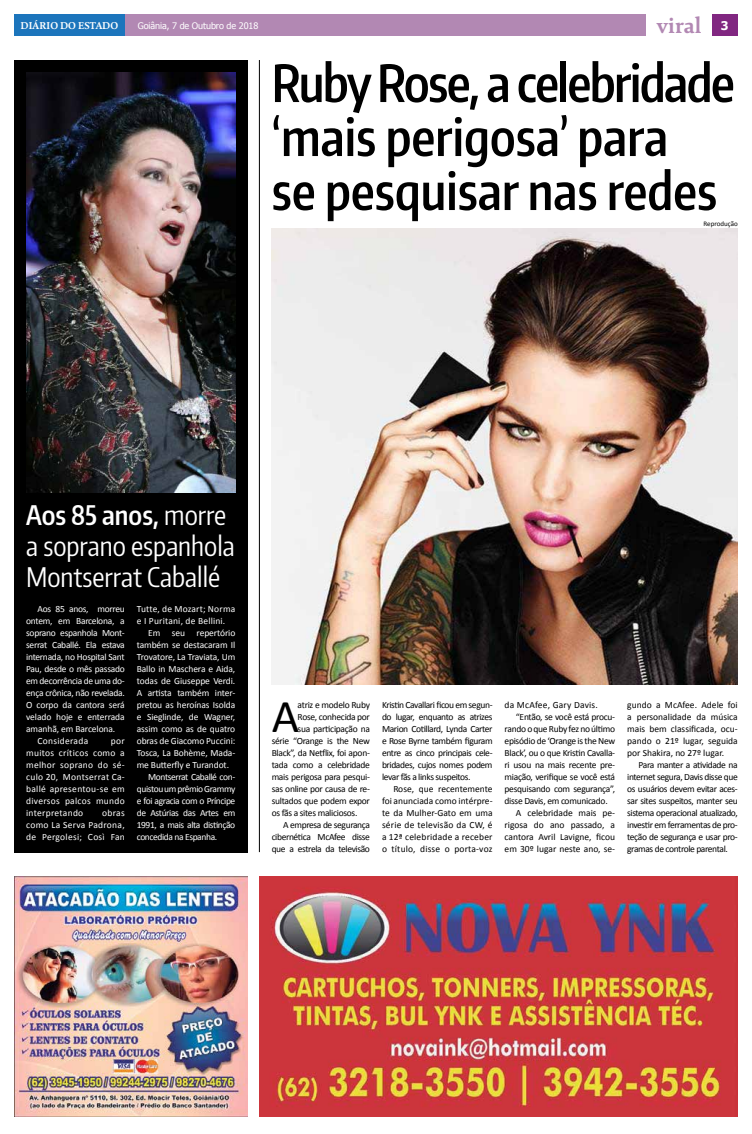
<style>
.page{position:relative;width:752px;height:1134px;background:#fff}
.page>*{position:absolute;margin:0;border:0;box-sizing:border-box;transform-origin:0 0}
.t1{font:600 50.6px/54px "Encode Sans Compressed";color:#000}
.t2{font:47.3px "Calibri";color:#000}
.t3{font:27px/31px "Encode Sans Compressed";color:#fff}
.t4{font:700 22px "Cala";color:#b288b3}
.t5{font:700 10px "Cala";color:#fff}
.t6{font:9.5px/12px "Calibri";letter-spacing:-.03em;color:#000;text-align:justify}
.t7{font:9.5px/12px "Calibri";letter-spacing:-.01em;color:#fff;text-align:justify}
.t8{font:9.5px "Calibri";letter-spacing:-.03em;color:#fff}
.t9{font:9.5px "Calibri";letter-spacing:-.04em;color:#fff}
.t10{font:9.5px "Calibri";color:#000}
.t11{font:9.5px/12px "Calibri";letter-spacing:.02em;color:#fff}
.t12{font:9.5px "Calibri";letter-spacing:.02em;color:#000}
.t13{font:9px "Tahoma";letter-spacing:-.01em;color:#fff}
.t14{font:7px "Calibri";color:#000}
.s1{font-weight:600}
</style>
<div class="page">
<div style="left:14px;top:60px;width:233px;height:792px;background:#000"></div>
<div style="left:14px;top:14px;width:111px;height:22px;background:#1c75bc"></div>
<div style="left:125px;top:14px;width:520px;height:22px;background:#b288b3"></div>
<div style="left:712px;top:14px;width:25px;height:22px;background:#812781"></div>
<img style="left:26px;top:72px;width:209px;height:420px">
<img style="left:259px;top:876px;width:478px;height:240px">
<img style="left:14px;top:876px;width:233px;height:240px">
<img style="left:271px;top:228px;width:466px;height:456px">
<hr style="left:259px;top:60px;width:1px;height:792px;background:#000">
<p class="t5" style="left:21px;top:19px;width:99px">DIÁRIO D O ESTAD O</p>
<p class="t13" style="left:138px;top:20px;width:122px">Goiânia, 7 de Outubro de 2018</p>
<h3 class="t4" style="left:656px;top:12px;width:73px">VIRAL <sup>3</sup></h3>
<h1 class="t1" style="left:271px;top:55px;width:464px">Ruby Rose, a celebridade ‘mais perigosa’ para<br>se pesquisar nas redes</h1>
<p class="t14" style="left:703px;top:219px;width:36px">Reprodução</p>
<h3 class="t3" style="left:26px;top:499px;width:210px"><span class="s1">Aos 85 anos,</span> morre a soprano espanhola<br>Montserrat Caballé</h3>
<p class="t8" style="left:38px;top:602px;width:89px">Aos 85 anos, morreu</p>
<p class="t8" style="left:26px;top:614px;width:100px">ontem, em Barcelona, a</p>
<p class="t8" style="left:26px;top:626px;width:100px">soprano espanhola Mont-</p>
<p class="t8" style="left:26px;top:638px;width:100px">serrat Caballé. Ela estava</p>
<p class="t8" style="left:26px;top:650px;width:100px">internada, no Hospital Sant</p>
<p class="t8" style="left:26px;top:662px;width:100px">Pau, desde o mês passado</p>
<p class="t8" style="left:26px;top:674px;width:100px">em decorrência de uma do-</p>
<p class="t8" style="left:26px;top:686px;width:100px">ença crônica, não revelada.</p>
<p class="t7" style="left:26px;top:699px;width:100px">O corpo da cantora será</p>
<p class="t7" style="left:26px;top:711px;width:100px">velado hoje e enterrada</p>
<p class="t7" style="left:26px;top:723px;width:91px">amanhã, em Barcelona.</p>
<p class="t7" style="left:38px;top:735px;width:52px">Considerada</p>
<p class="t11" style="left:137px;top:603px;width:100px">Tutte, de Mozart; N orma e I Puritani, de Bellini.</p>
<p class="t7" style="left:148px;top:627px;width:89px">Em seu repertório</p>
<p class="t7" style="left:137px;top:639px;width:100px">também se destacaram I l</p>
<p class="t7" style="left:137px;top:651px;width:100px">Trovatore, La Traviata, Um</p>
<p class="t7" style="left:137px;top:663px;width:100px">Ballo in Maschera e Aida,</p>
<p class="t7" style="left:137px;top:675px;width:100px">todas de Giuseppe Verdi.</p>
<p class="t7" style="left:137px;top:687px;width:100px">A artista também inter-</p>
<p class="t7" style="left:137px;top:699px;width:100px">pretou as heroínas Isolda</p>
<p class="t7" style="left:137px;top:711px;width:100px">e Sieglinde, de Wagner,</p>
<p class="t7" style="left:137px;top:723px;width:100px">assim como as de quatro</p>
<p class="t7" style="left:137px;top:735px;width:100px">obras de Giacomo Puccini:</p>
<p class="t7" style="left:137px;top:747px;width:100px">Tosca, La Bohème, Mada-</p>
<p class="t7" style="left:137px;top:759px;width:94px">me Butterfly e Turandot.</p>
<p class="t9" style="left:148px;top:770px;width:89px">Montserrat Caballé con-</p>
<p class="t9" style="left:137px;top:782px;width:100px">quistou um prêmio Grammy</p>
<p class="t9" style="left:137px;top:794px;width:100px">e foi agracia com o Príncipe</p>
<p class="t9" style="left:137px;top:806px;width:100px">de Astúrias das Artes em</p>
<p class="t9" style="left:137px;top:818px;width:100px">1991, a mais alta distinção</p>
<p class="t9" style="left:137px;top:830px;width:82px">concedida na Espanha.</p>
<p class="t7" style="left:26px;top:735px;width:100px;text-indent:85px">por muitos críticos como a melhor soprano do sé&shy;culo 20, Montserrat Ca&shy;ballé apresentou-se em diversos palcos mundo interpretando</p>
<p class="t7" style="left:26px;top:807px;width:100px;text-indent:76px">obras como La Serva Padrona, de Pergolesi; Così Fan</p>
<h2 class="t2" style="left:271px;top:683px;width:29px">A</h2>
<p class="t6" style="left:297px;top:699px;width:74px">atriz e modelo Ruby</p>
<p class="t6" style="left:297px;top:711px;width:74px">Rose, conhecida por</p>
<p class="t6" style="left:297px;top:723px;width:74px">sua participação na</p>
<p class="t6" style="left:271px;top:735px;width:100px">série “Orange is the New</p>
<p class="t6" style="left:271px;top:747px;width:100px">Black”, da Netflix, foi apon-</p>
<p class="t6" style="left:271px;top:759px;width:100px">tada como a celebridade</p>
<p class="t6" style="left:271px;top:771px;width:100px">mais perigosa para pesqui-</p>
<p class="t6" style="left:271px;top:783px;width:100px">sas online por causa de re-</p>
<p class="t6" style="left:271px;top:795px;width:100px">sultados que podem expor</p>
<p class="t6" style="left:271px;top:807px;width:87px">os fãs a sites maliciosos.</p>
<p class="t6" style="left:283px;top:819px;width:88px">A empresa de segurança</p>
<p class="t6" style="left:271px;top:831px;width:100px">cibernética McAfee disse</p>
<p class="t6" style="left:271px;top:843px;width:100px">que a estrela da televisão</p>
<p class="t6" style="left:382px;top:699px;width:112px">Kristin Cavallari ficou em segun&shy;do lugar, enquanto as atrizes Marion Cotillard, Lynda Carter e Rose Byrne também figuram entre as cinco principais cele&shy;bridades, cujos nomes podem levar fãs a links suspeitos.</p>
<p class="t6" style="left:382px;top:783px;width:112px;text-indent:11px">Rose, que recentemente foi anunciada como intérpre&shy;te da Mulher-Gato em uma série de televisão da CW, é a 12ª celebridade a receber o título, disse o porta-voz</p>
<p class="t12" style="left:504px;top:698px;width:95px">da McAfee, Gary Davis.</p>
<p class="t6" style="left:515px;top:711px;width:101px">“Então, se você está procu-</p>
<p class="t6" style="left:504px;top:723px;width:112px">rando o que Ruby fez no último</p>
<p class="t6" style="left:504px;top:735px;width:112px">episódio de ‘Orange is the New</p>
<p class="t6" style="left:504px;top:747px;width:112px">Black’, ou o que Kristin Cavalla-</p>
<p class="t6" style="left:504px;top:759px;width:112px">ri usou na mais recente pre-</p>
<p class="t6" style="left:504px;top:771px;width:112px">miação, verifique se você está</p>
<p class="t6" style="left:504px;top:783px;width:112px">pesquisando com segurança”,</p>
<p class="t6" style="left:504px;top:795px;width:105px">disse Davis, em comunicado.</p>
<p class="t10" style="left:515px;top:806px;width:101px">A celebridade mais pe-</p>
<p class="t10" style="left:504px;top:818px;width:112px">rigosa do ano passado, a</p>
<p class="t10" style="left:504px;top:830px;width:112px">cantora Avril Lavigne, ficou</p>
<p class="t10" style="left:504px;top:842px;width:112px">em 30º lugar neste ano, se-</p>
<p class="t6" style="left:627px;top:699px;width:112px">gundo a McAfee. Adele foi a personalidade da música mais bem classificada, ocu&shy;pando o 21º lugar, seguida por Shakira, no 27º lugar.</p>
<p class="t6" style="left:627px;top:759px;width:112px;text-indent:11px">Para manter a atividade na internet segura, Davis disse que os usuários devem evitar aces&shy;sar sites suspeitos, manter seu sistema operacional atualizado, investir em ferramentas de pro&shy;teção de segurança e usar pro&shy;gramas de controle parental.</p>
</div>
